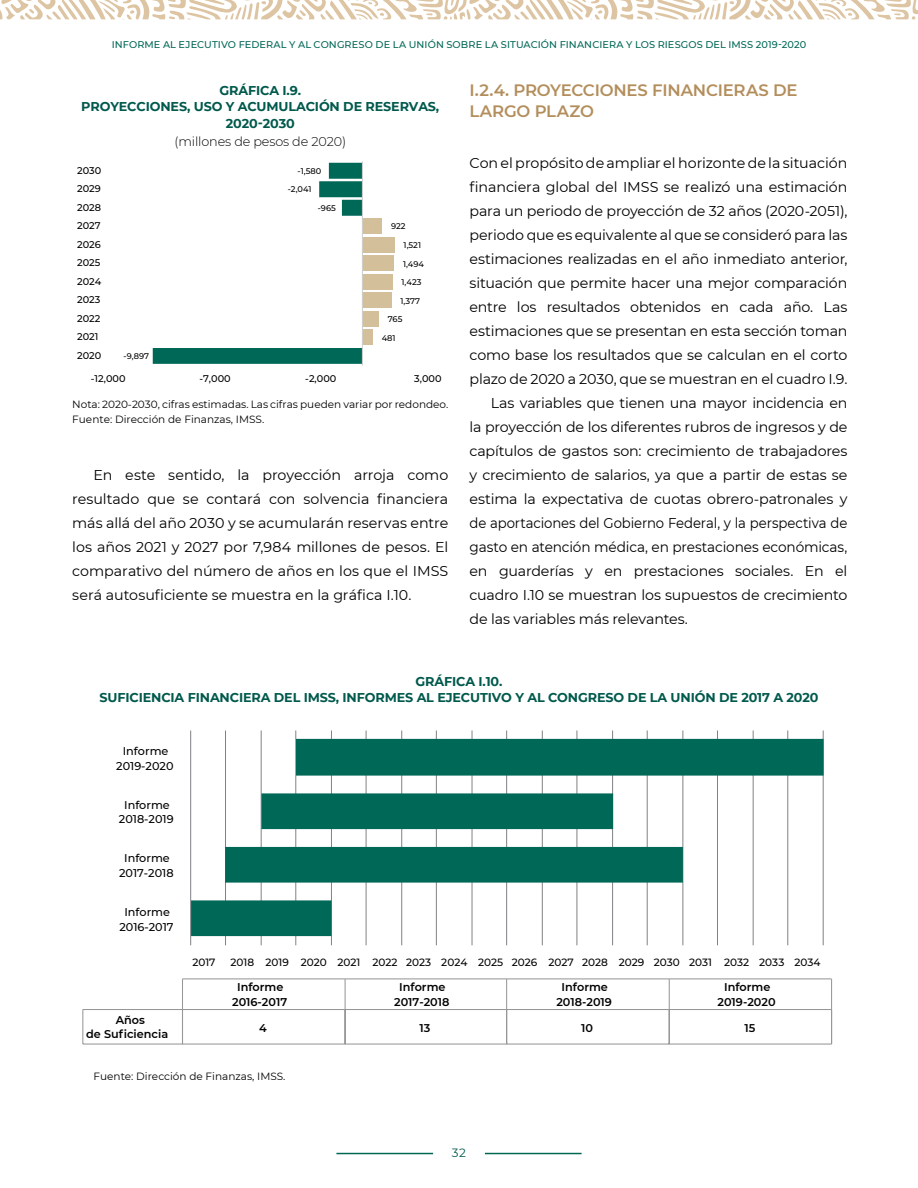
<style>
.page{position:relative;width:918px;height:1188px;background:#fff}
.page>*{position:absolute;margin:0;border:0;box-sizing:border-box;transform-origin:0 0}
.t1{font:600 16.5px/21px "Montserrat";letter-spacing:-.01em;color:#b38e5c}
.t2{font:14.25px/24px "Montserrat";letter-spacing:-.01em;color:#000;text-align:justify}
.t3{font:14.25px "Montserrat";letter-spacing:-.01em;color:#000;scale:.93 1}
.t4{font:14.25px "Montserrat";letter-spacing:-.01em;color:#000;scale:.96 1}
.t5{font:700 12.75px/16.5px "Montserrat";letter-spacing:-.01em;color:#00594c;text-align:center}
.t6{font:300 12.75px "Montserrat";letter-spacing:-.01em;color:#000}
.t7{font:12px "Montserrat";color:#00594c}
.t8{font:600 11.25px/14.7px "Montserrat";color:#000;text-align:center}
.t9{font:500 11.25px/14.7px "Montserrat";color:#000;text-align:center}
.t10{font:10.5px/15px "Montserrat";color:#000}
.t11{font:500 10.5px "Montserrat";color:#000}
.t12{font:500 9.75px "Montserrat";letter-spacing:.01em;color:#006857}
.t13{font:500 9.75px "Montserrat";color:#000}
.t14{font:500 8.25px "Montserrat";color:#000}
</style>
<div class="page">
<hr style="left:485px;top:1153px;width:97px;height:1px;background:#006857">
<hr style="left:336px;top:1153px;width:97px;height:1px;background:#006857">
<svg style="left:0;top:0;width:918px;height:19px"></svg>
<div style="left:362px;top:329px;width:11px;height:16px;background:#d4bf9b"></div>
<div style="left:362px;top:311px;width:17px;height:16px;background:#d4bf9b"></div>
<div style="left:362px;top:292px;width:30px;height:16px;background:#d4bf9b"></div>
<div style="left:362px;top:274px;width:31px;height:16px;background:#d4bf9b"></div>
<div style="left:362px;top:255px;width:32px;height:16px;background:#d4bf9b"></div>
<div style="left:362px;top:237px;width:33px;height:16px;background:#d4bf9b"></div>
<div style="left:362px;top:218px;width:20px;height:16px;background:#d4bf9b"></div>
<svg style="left:153px;top:163px;width:209px;height:201px"></svg>
<hr style="left:362px;top:161px;width:1px;height:204px;background:#d0d0cf">
<hr style="left:225px;top:730px;width:1px;height:215px;background:#808285">
<hr style="left:261px;top:730px;width:1px;height:215px;background:#808285">
<hr style="left:295px;top:730px;width:1px;height:215px;background:#808285">
<hr style="left:331px;top:730px;width:1px;height:215px;background:#808285">
<hr style="left:366px;top:730px;width:1px;height:215px;background:#808285">
<hr style="left:401px;top:730px;width:1px;height:215px;background:#808285">
<hr style="left:436px;top:730px;width:1px;height:215px;background:#808285">
<hr style="left:472px;top:730px;width:1px;height:215px;background:#808285">
<hr style="left:506px;top:730px;width:1px;height:215px;background:#808285">
<hr style="left:542px;top:730px;width:1px;height:215px;background:#808285">
<hr style="left:577px;top:730px;width:1px;height:215px;background:#808285">
<hr style="left:612px;top:730px;width:1px;height:215px;background:#808285">
<hr style="left:647px;top:730px;width:1px;height:215px;background:#808285">
<hr style="left:683px;top:730px;width:1px;height:215px;background:#808285">
<hr style="left:717px;top:730px;width:1px;height:215px;background:#808285">
<hr style="left:753px;top:730px;width:1px;height:215px;background:#808285">
<hr style="left:787px;top:730px;width:1px;height:215px;background:#808285">
<hr style="left:823px;top:730px;width:1px;height:215px;background:#808285">
<svg style="left:191px;top:739px;width:633px;height:197px"></svg>
<hr style="left:190px;top:731px;width:1px;height:214px;background:#808285">
<hr style="left:182px;top:978px;width:650px;height:1px;background:#979797">
<hr style="left:182px;top:979px;width:1px;height:30px;background:#979797">
<hr style="left:345px;top:979px;width:1px;height:30px;background:#979797">
<hr style="left:506px;top:979px;width:1px;height:30px;background:#979797">
<hr style="left:669px;top:979px;width:1px;height:30px;background:#979797">
<hr style="left:831px;top:979px;width:1px;height:30px;background:#979797">
<hr style="left:83px;top:1009px;width:749px;height:1px;background:#979797">
<hr style="left:82px;top:1010px;width:1px;height:34px;background:#979797">
<hr style="left:83px;top:1044px;width:749px;height:1px;background:#979797">
<hr style="left:182px;top:1010px;width:1px;height:34px;background:#979797">
<hr style="left:345px;top:1010px;width:1px;height:34px;background:#979797">
<hr style="left:506px;top:1010px;width:1px;height:34px;background:#979797">
<hr style="left:669px;top:1010px;width:1px;height:34px;background:#979797">
<hr style="left:831px;top:1010px;width:1px;height:34px;background:#979797">
<p class="t12" style="left:112px;top:38px;width:628px">INFORME AL EJECUTIVO FEDERAL Y AL CONGRESO DE LA U NIÓN SOBRE LA SITUACIÓN FI NANCI ERA Y LOS RI ESGOS DEL IMSS</p>
<p class="t12" style="left:756px;top:38px;width:52px">2019-2020</p>
<p class="t5" style="left:81px;top:81px;width:359px">GRÁFICA I.9.<br>PROYECCIONES, USO Y ACUMULACIÓN DE RESERVAS,<br>2020-2030</p>
<p class="t6" style="left:175px;top:133px;width:173px">(millones de pesos de 2020)</p>
<p class="t13" style="left:77px;top:163px;width:26px">2030</p>
<p class="t14" style="left:298px;top:165px;width:25px">-1,580</p>
<p class="t13" style="left:77px;top:182px;width:25px">2029</p>
<p class="t14" style="left:288px;top:184px;width:25px">-2,041</p>
<p class="t13" style="left:77px;top:201px;width:25px">2028</p>
<p class="t14" style="left:318px;top:202px;width:20px">-965</p>
<p class="t13" style="left:77px;top:219px;width:25px">2027</p>
<p class="t14" style="left:391px;top:221px;width:16px">922</p>
<p class="t13" style="left:77px;top:238px;width:25px">2026</p>
<p class="t14" style="left:404px;top:239px;width:19px">1,521</p>
<p class="t13" style="left:77px;top:256px;width:25px">2025</p>
<p class="t14" style="left:403px;top:258px;width:23px">1,494</p>
<p class="t13" style="left:77px;top:275px;width:26px">2024</p>
<p class="t14" style="left:402px;top:276px;width:21px">1,423</p>
<p class="t13" style="left:77px;top:293px;width:25px">2023</p>
<p class="t14" style="left:401px;top:295px;width:21px">1,377</p>
<p class="t13" style="left:77px;top:312px;width:25px">2022</p>
<p class="t14" style="left:388px;top:313px;width:16px">765</p>
<p class="t13" style="left:77px;top:330px;width:23px">2021</p>
<p class="t14" style="left:382px;top:332px;width:15px">481</p>
<p class="t13" style="left:77px;top:349px;width:26px">2020</p>
<p class="t14" style="left:124px;top:350px;width:27px">-9,897</p>
<p class="t13" style="left:91px;top:372px;width:36px">-12,000</p>
<p class="t13" style="left:199px;top:372px;width:33px">-7,000</p>
<p class="t13" style="left:305px;top:372px;width:33px">-2,000</p>
<p class="t13" style="left:414px;top:372px;width:29px">3,000</p>
<p class="t10" style="left:72px;top:396px;width:378px">Nota: 2020-2030, cifras estimadas. Las cifras pueden variar por redondeo.<br>Fuente: Dirección de Finanzas, IMSS.</p>
<p class="t2" style="left:72px;top:462px;width:378px;text-indent:21px">En este sentido, la proyección arroja como resultado que se contará con solvencia financiera más allá del año 2030 y se acumularán reservas entre los años 2021 y 2027 por 7,984 millones de pesos. El comparativo del número de años en los que el IMSS será autosuficiente se muestra en la gráfica I.10.</p>
<p class="t1" style="left:470px;top:79px;width:330px">I.2.4. Proyecciones fi nanci eras de largo plazo</p>
<p class="t2" style="left:470px;top:150px;width:379px">Con el propósito de ampliar el horizonte de la situación</p>
<p class="t2" style="left:470px;top:174px;width:379px">financiera global del IMSS se realizó una estimación</p>
<p class="t2" style="left:470px;top:198px;width:380px">para un periodo de proyección de 32 años (2020-2051),</p>
<p class="t2" style="left:470px;top:222px;width:379px">periodo que es equivalente al que se consideró para las</p>
<p class="t2" style="left:470px;top:246px;width:379px">estimaciones realizadas en el año inmediato anterior,</p>
<p class="t2" style="left:470px;top:270px;width:379px">situación que permite hacer una mejor comparación</p>
<p class="t2" style="left:470px;top:294px;width:379px">entre los resultados obtenidos en cada año. Las</p>
<p class="t2" style="left:470px;top:318px;width:379px">estimaciones que se presentan en esta sección toman</p>
<p class="t2" style="left:470px;top:342px;width:380px">como base los resultados que se calculan en el corto</p>
<p class="t2" style="left:470px;top:366px;width:379px">plazo de 2020 a 2030, que se muestran en el cuadro I.9.</p>
<p class="t2" style="left:491px;top:390px;width:358px">Las variables que tienen una mayor incidencia en</p>
<p class="t2" style="left:470px;top:414px;width:379px">la proyección de los diferentes rubros de ingresos y de</p>
<p class="t2" style="left:470px;top:438px;width:379px">capítulos de gastos son: crecimiento de trabajadores</p>
<p class="t2" style="left:470px;top:462px;width:379px">y crecimiento de salarios, ya que a partir de estas se</p>
<p class="t2" style="left:470px;top:486px;width:379px">estima la expectativa de cuotas obrero-patronales y</p>
<p class="t3" style="left:470px;top:513px;width:408px">de aportaciones del Gobierno Federal, y la perspectiva de</p>
<p class="t4" style="left:470px;top:537px;width:395px">gasto en atención médica, en prestaciones económicas,</p>
<p class="t2" style="left:470px;top:558px;width:379px">en guarderías y en prestaciones sociales. En el</p>
<p class="t2" style="left:470px;top:582px;width:379px">cuadro I.10 se muestran los supuestos de crecimiento</p>
<p class="t2" style="left:470px;top:606px;width:220px">de las variables más relevantes.</p>
<p class="t5" style="left:415px;top:672px;width:89px">GRÁFICA I.10.</p>
<p class="t5" style="left:99px;top:689px;width:25px">SUFICI</p>
<p class="t5" style="left:143px;top:689px;width:28px">ENCIA</p>
<p class="t5" style="left:188px;top:689px;width:130px">FI NANCI ERA DEL IMSS</p>
<p class="t5" style="left:336px;top:689px;width:484px">, INFORMES AL EJECUTIVO Y AL CONGRESO DE LA UNI ÓN DE 2017 A 2020</p>
<p class="t9" style="left:116px;top:743px;width:59px">INFORME<br>2019-2020</p>
<p class="t9" style="left:119px;top:797px;width:56px">INFORME<br>2018-2019</p>
<p class="t9" style="left:119px;top:850px;width:56px">INFORME<br>2017-2018</p>
<p class="t9" style="left:119px;top:904px;width:56px">INFORME<br>2016-2017</p>
<p class="t11" style="left:192px;top:955px;width:25px">2017</p>
<p class="t11" style="left:230px;top:955px;width:592px">2018 2019 2020 2021 2022 2023 2024 2025 2026 2027 2028 2029 2030 2031 2032 2033 2034</p>
<p class="t8" style="left:232px;top:980px;width:57px">Informe<br>2016-2017</p>
<p class="t8" style="left:394px;top:980px;width:57px">Informe<br>2017-2018</p>
<p class="t8" style="left:556px;top:980px;width:57px">Informe<br>2018-2019</p>
<p class="t8" style="left:718px;top:980px;width:60px">Informe<br>2019-2020</p>
<p class="t8" style="left:86px;top:1012px;width:83px">Años<br>de Suficiencia</p>
<p class="t8" style="left:259px;top:1020px;width:9px">4</p>
<p class="t8" style="left:420px;top:1020px;width:12px">13</p>
<p class="t8" style="left:581px;top:1020px;width:13px">10</p>
<p class="t8" style="left:744px;top:1020px;width:12px">15</p>
<p class="t10" style="left:94px;top:1068px;width:193px">Fuente: Dirección de Finanzas, IMSS.</p>
<p class="t7" style="left:452px;top:1144px;width:16px">32</p>
</div>
